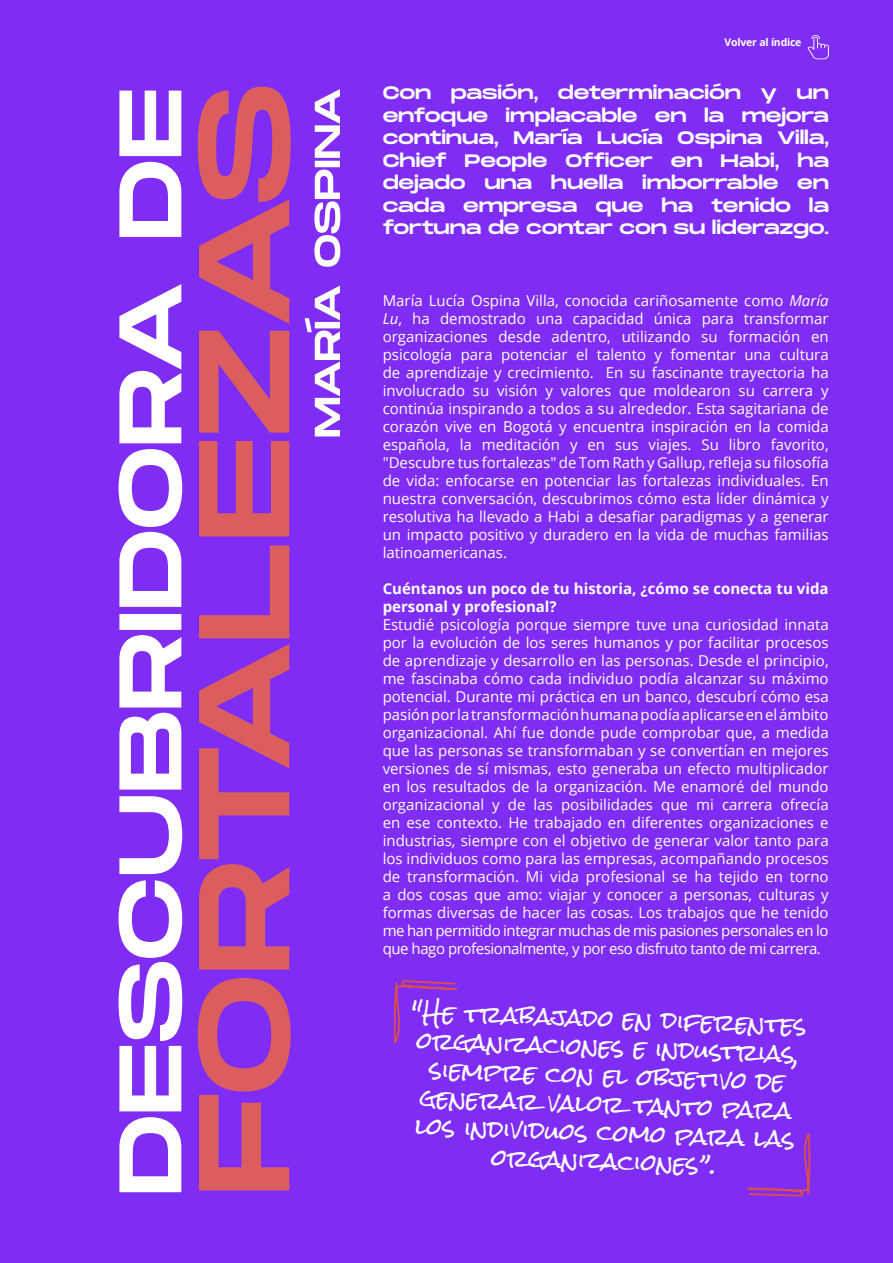
<style>
.page{position:relative;width:893px;height:1263px;background:#7f2df5}
.page>*{position:absolute;margin:0;border:0;box-sizing:border-box;transform-origin:0 0}
.t1{font:22.5px/28.5px "Rock Salt";color:#fff;text-align:center}
.t2{font:18px/22.5px "Monument Extended";letter-spacing:-.01em;color:#fff;text-align:justify}
.t3{font:15px/18px "Open Sans";letter-spacing:-.015em;color:#fff;text-align:justify}
.t4{font:700 15px/18px "Open Sans";color:#fff}
.t5{font:700 10.5px "Open Sans";letter-spacing:-.02em;color:#fff}
.s1{font-style:italic}
</style>
<div class="page">
<svg style="left:198px;top:87px;width:93px;height:1103px"></svg>
<svg style="left:119px;top:91px;width:63px;height:1101px;fill:#fff"></svg>
<svg style="left:305px;top:89px;width:35px;height:347px"></svg>
<svg style="left:747px;top:1133px;width:64px;height:64px"></svg>
<svg style="left:393px;top:980px;width:64px;height:64px"></svg>
<svg style="left:807px;top:35px;width:22px;height:24px"></svg>
<p class="t5" style="left:725px;top:35px;width:78px">Volver al índice</p>
<p class="t2" style="left:383px;top:81px;width:448px">Con pasión, determinación y un enfoque implacable en la mejora continua, María Lucía Ospina Villa, Chief People Officer en Habi, ha dejado una huella imborrable en cada empresa que ha tenido la fortuna de contar con su liderazgo.</p>
<p class="t3" style="left:383px;top:291px;width:447px">María Lucía Ospina Villa, conocida cariñosamente como <span class="s1">María Lu</span>, ha demostrado una capacidad única para transformar organizaciones desde adentro, utilizando su formación en psicología para potenciar el talento y fomentar una cultura de aprendizaje y crecimiento. En su fascinante trayectoria ha involucrado su visión y valores que moldearon su carrera y continúa inspirando a todos a su alrededor. Esta sagitariana de corazón vive en Bogotá y encuentra inspiración en la comida española, la meditación y en sus viajes. Su libro favorito, "Descubre tus fortalezas" de Tom Rath y Gallup, refleja su filosofía de vida: enfocarse en potenciar las fortalezas individuales. En nuestra conversación, descubrimos cómo esta líder dinámica y resolutiva ha llevado a Habi a desafiar paradigmas y a generar un impacto positivo y duradero en la vida de muchas familias latinoamericanas.</p>
<p class="t4" style="left:383px;top:579px;width:447px">Cuéntanos un poco de tu historia, ¿cómo se conecta tu vida personal y profesional?</p>
<p class="t3" style="left:383px;top:615px;width:447px">Estudié psicología porque siempre tuve una curiosidad innata por la evolución de los seres humanos y por facilitar procesos de aprendizaje y desarrollo en las personas. Desde el principio, me fascinaba cómo cada individuo podía alcanzar su máximo potencial. Durante mi práctica en un banco, descubrí cómo esa pasión por la transformación humana podía aplicarse en el ámbito organizacional. Ahí fue donde pude comprobar que, a medida que las personas se transformaban y se convertían en mejores versiones de sí mismas, esto generaba un efecto multiplicador en los resultados de la organización. Me enamoré del mundo organizacional y de las posibilidades que mi carrera ofrecía en ese contexto. He trabajado en diferentes organizaciones e industrias, siempre con el objetivo de generar valor tanto para los individuos como para las empresas, acompañando procesos de transformación. Mi vida profesional se ha tejido en torno a dos cosas que amo: viajar y conocer a personas, culturas y formas diversas de hacer las cosas. Los trabajos que he tenido me han permitido integrar muchas de mis pasiones personales en lo que hago profesionalmente, y por eso disfruto tanto de mi carrera.</p>
<h1 class="t1" style="left:412px;top:999px;width:397px;rotate:2deg">"He trabajado en diferentes organizaciones e industrias, siempre con el objetivo de generar valor tanto para los individuos como para las organizaciones”.</h1>
</div>
